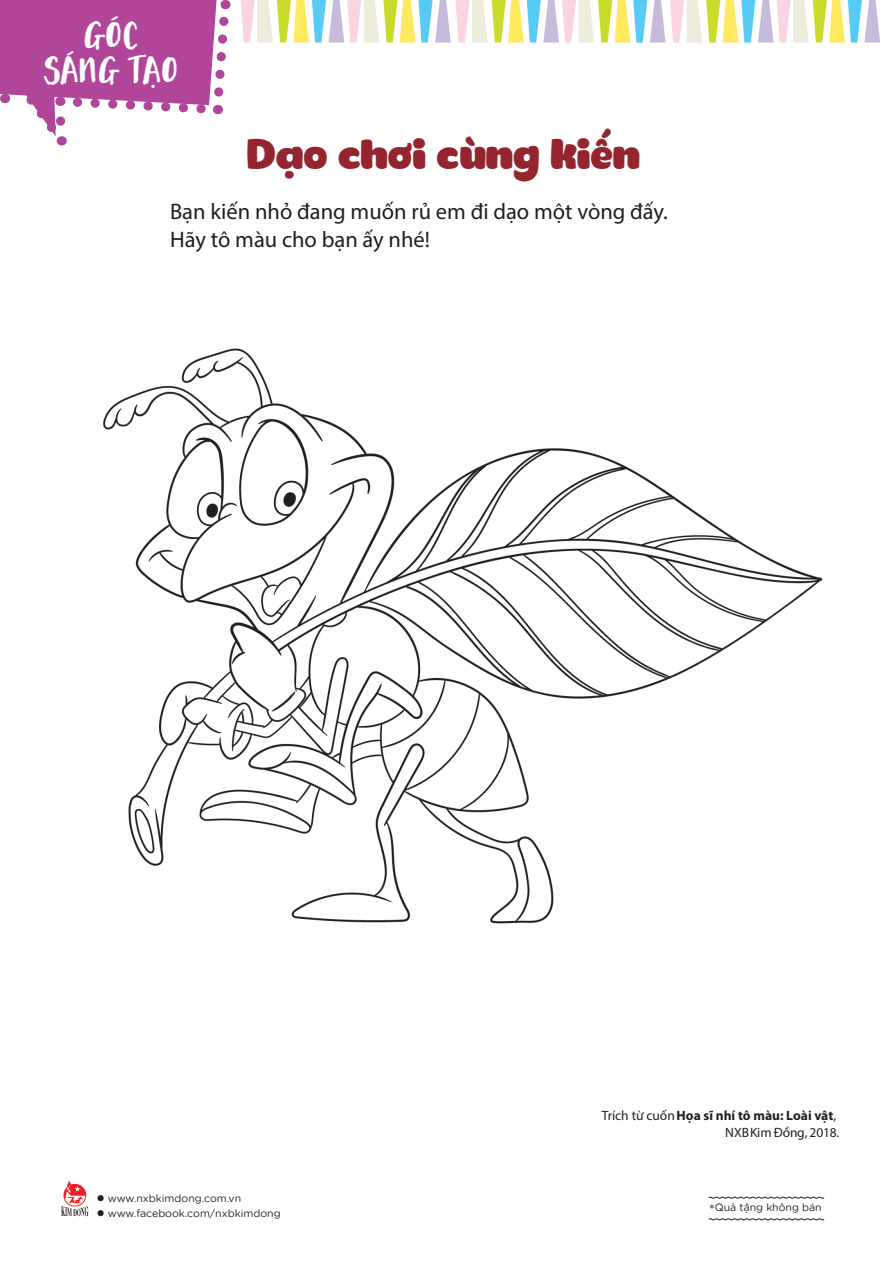
<style>
.page{position:relative;width:893px;height:1263px;background:#fff}
.page>*{position:absolute;margin:0;border:0;box-sizing:border-box;transform-origin:0 0}
.t1{font:42px "i Ciel Pony";color:#94252e}
.t2{font:36.9px/35.5px "i Ciel KL Lemon Biscuit";color:#fff;text-align:center}
.t3{font:22.5px/28.5px "Myriad Pro";color:#231f20}
.t4{font:13.5px/16.5px "Myriad Pro";letter-spacing:-.005em;color:#231f20;text-align:right}
.t5{font:10.5px "SVN Gotham Rounded";color:#231f20}
.s1{font-weight:700}
.s2{font-size:13.5px}
</style>
<div class="page">
<svg style="left:708px;top:1196px;width:117px;height:3px"></svg>
<svg style="left:708px;top:1218px;width:117px;height:2px"></svg>
<svg style="left:61px;top:1180px;width:28px;height:36px"></svg>
<svg style="left:241px;top:0;width:639px;height:43px"></svg>
<img style="left:103px;top:348px;width:720px;height:576px">
<svg style="left:0;top:0;width:231px;height:146px"></svg>
<h2 class="t2" style="left:44px;top:13px;width:136px">GÓC<br>SÁNG TẠO</h2>
<h1 class="t1" style="left:247px;top:130px;width:395px">Dạo chơi cùng kiến</h1>
<h3 class="t3" style="left:170px;top:197px;width:499px">Bạn kiến nhỏ đang muốn rủ em đi dạo một vòng đấy.<br>Hãy tô màu cho bạn ấy nhé!</h3>
<p class="t5" style="left:97px;top:1190px;width:146px">● www.nxbkimdong.com.vn</p>
<p class="t5" style="left:97px;top:1205px;width:185px">● www.facebook.com/nxbkimdong</p>
<p class="t4" style="left:602px;top:1107px;width:239px">Trích từ cuốn<span class="s1">Họa sĩ nhí tô màu: Loài vật</span>,<br>NXBKim Đồng, 2018.</p>
<p class="t5" style="left:709px;top:1200px;width:114px"><span class="s2">*</span>Quà tặng không bán</p>
</div>
